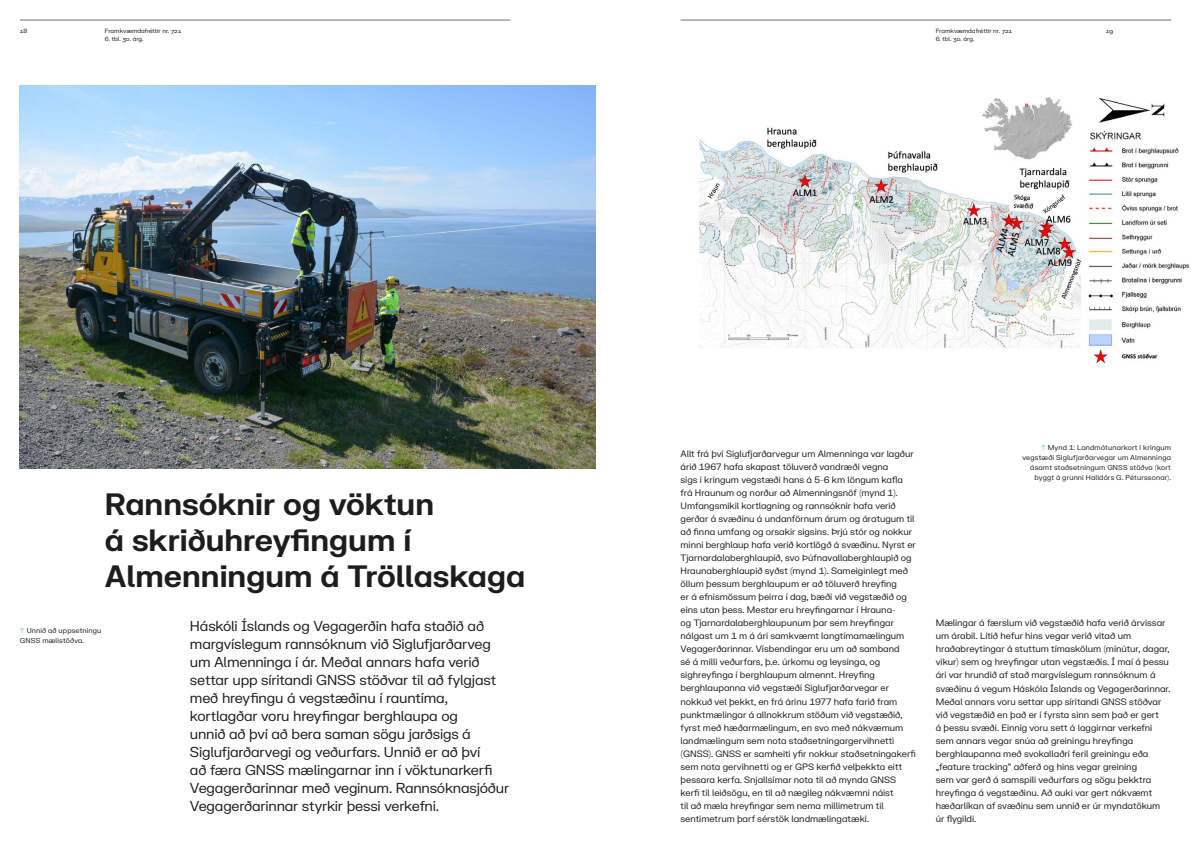
<style>
.page{position:relative;width:1191px;height:842px;background:#fff}
.page>*{position:absolute;margin:0;border:0;box-sizing:border-box;transform-origin:0 0}
.t1{font:700 30px/36px "Vegagerdin FK Grotesk";color:#1d1d1b}
.t2{font:14px/18px "Vegagerdin FK Grotesk";letter-spacing:-.015em;color:#1d1d1b}
.t3{font:9px/13px "Vegagerdin FK Grotesk";color:#1d1d1b}
.t4{font:7px/10px "Vegagerdin FK Grotesk";letter-spacing:.015em;color:#1d1d1b}
.t5{font:6px "Vegagerdin FK Grotesk";color:#1d1d1b}
.s1{color:#5dc5ed}
</style>
<div class="page">
<hr style="left:680px;top:20px;width:491px;height:1px;background:#706f6f">
<hr style="left:20px;top:20px;width:490px;height:1px;background:#706f6f">
<img style="left:20px;top:85px;width:575px;height:384px">
<img style="left:699px;top:97px;width:491px;height:270px">
<p class="t5" style="left:20px;top:26px;width:9px">18</p>
<p class="t5" style="left:105px;top:26px;width:78px">Framkvæmdafréttir nr. 721</p>
<p class="t5" style="left:105px;top:34px;width:40px">6. tbl. 30. árg.</p>
<p class="t5" style="left:935px;top:26px;width:78px">Framkvæmdafréttir nr. 721</p>
<p class="t5" style="left:935px;top:34px;width:40px">6. tbl. 30. árg.</p>
<p class="t5" style="left:1106px;top:26px;width:9px">19</p>
<h1 class="t1" style="left:105px;top:485px;width:422px">Rannsóknir og vöktun<br>á skriðuhreyfingum í<br>Almenningum á Tröllaskaga</h1>
<p class="t2" style="left:190px;top:616px;width:321px">Háskóli Íslands og Vegagerðin hafa staðið að margvíslegum rannsóknum við Siglufjarðarveg um Almenninga í ár. Meðal annars hafa verið settar upp síritandi GNSS stöðvar til að fylgjast með hreyfingu á vegstæðinu í rauntíma, kortlagðar voru hreyfingar berghlaupa og<br>unnið að því að bera saman sögu jarðsigs á Siglufjarðarvegi og veðurfars. Unnið er að því<br>að færa GNSS mælingarnar inn í vöktunarkerfi Vegagerðarinnar með veginum. Rannsóknasjóður Vegagerðarinnar styrkir þessi verkefni.</p>
<p class="t4" style="left:20px;top:625px;width:83px"><span class="s1">↑</span> Unnið að uppsetningu<br>GNSS mælistöðva.</p>
<p class="t3" style="left:680px;top:446px;width:237px">Allt frá því Siglufjarðarvegur um Almenninga var lagður árið 1967 hafa skapast töluverð vandræði vegna<br>sigs í kringum vegstæði hans á 5-6 km löngum kafla frá Hraunum og norður að Almenningsnöf (mynd 1).<br>Umfangsmikil kortlagning og rannsóknir hafa verið gerðar á svæðinu á undanförnum árum og áratugum til að finna umfang og orsakir sigsins. Þrjú stór og nokkur minni berghlaup hafa verið kortlögð á svæðinu. Nyrst er Tjarnardalaberghlaupið, svo Þúfnavallaberghlaupið og Hraunaberghlaupið syðst (mynd 1). Sameiginlegt með öllum þessum berghlaupum er að töluverð hreyfing<br>er á efnismössum þeirra í dag, bæði við vegstæðið og eins utan þess. Mestar eru hreyfingarnar í Hrauna-<br>og Tjarnardalaberghlaupunum þar sem hreyfingar nálgast um 1 m á ári samkvæmt langtímamælingum Vegagerðarinnar. Vísbendingar eru um að samband<br>sé á milli veðurfars, þ.e. úrkomu og leysinga, og sighreyfinga í berghlaupum almennt. Hreyfing berghlaupanna við vegstæði Siglufjarðarvegar er nokkuð vel þekkt, en frá árinu 1977 hafa farið fram punktmælingar á allnokkrum stöðum við vegstæðið, fyrst með hæðarmælingum, en svo með nákvæmum landmælingum sem nota staðsetningargervihnetti (GNSS). GNSS er samheiti yfir nokkur staðsetningakerfi sem nota gervihnetti og er GPS kerfið velþekkta eitt þessara kerfa. Snjallsímar nota til að mynda GNSS kerfi til leiðsögu, en til að nægileg nákvæmni náist<br>til að mæla hreyfingar sem nema millimetrum til sentimetrum þarf sérstök landmælingatæki.</p>
<p class="t4" style="left:1022px;top:442px;width:150px;text-align:right"><span class="s1">↑</span> Mynd 1: Landmótunarkort í kringum vegstæði Siglufjarðarvegar um Almenninga ásamt staðsetningum GNSS stöðva (kort byggt á grunni Halldórs G. Péturssonar).</p>
<p class="t3" style="left:935px;top:616px;width:236px">Mælingar á færslum við vegstæðið hafa verið árvissar um árabil. Lítið hefur hins vegar verið vitað um hraðabreytingar á stuttum tímaskölum (mínútur, dagar, vikur) sem og hreyfingar utan vegstæðis. Í maí á þessu ári var hrundið af stað margvíslegum rannsóknum á svæðinu á vegum Háskóla Íslands og Vegagerðarinnar.<br>Meðal annars voru settar upp síritandi GNSS stöðvar við vegstæðið en það er í fyrsta sinn sem það er gert<br>á þessu svæði. Einnig voru sett á laggirnar verkefni sem annars vegar snúa að greiningu hreyfinga berghlaupanna með svokallaðri feril greiningu eða „feature tracking“ aðferð og hins vegar greining<br>sem var gerð á samspili veðurfars og sögu þekktra hreyfinga á vegstæðinu. Að auki var gert nákvæmt hæðarlíkan af svæðinu sem unnið er úr myndatökum úr flygildi.</p>
</div>
